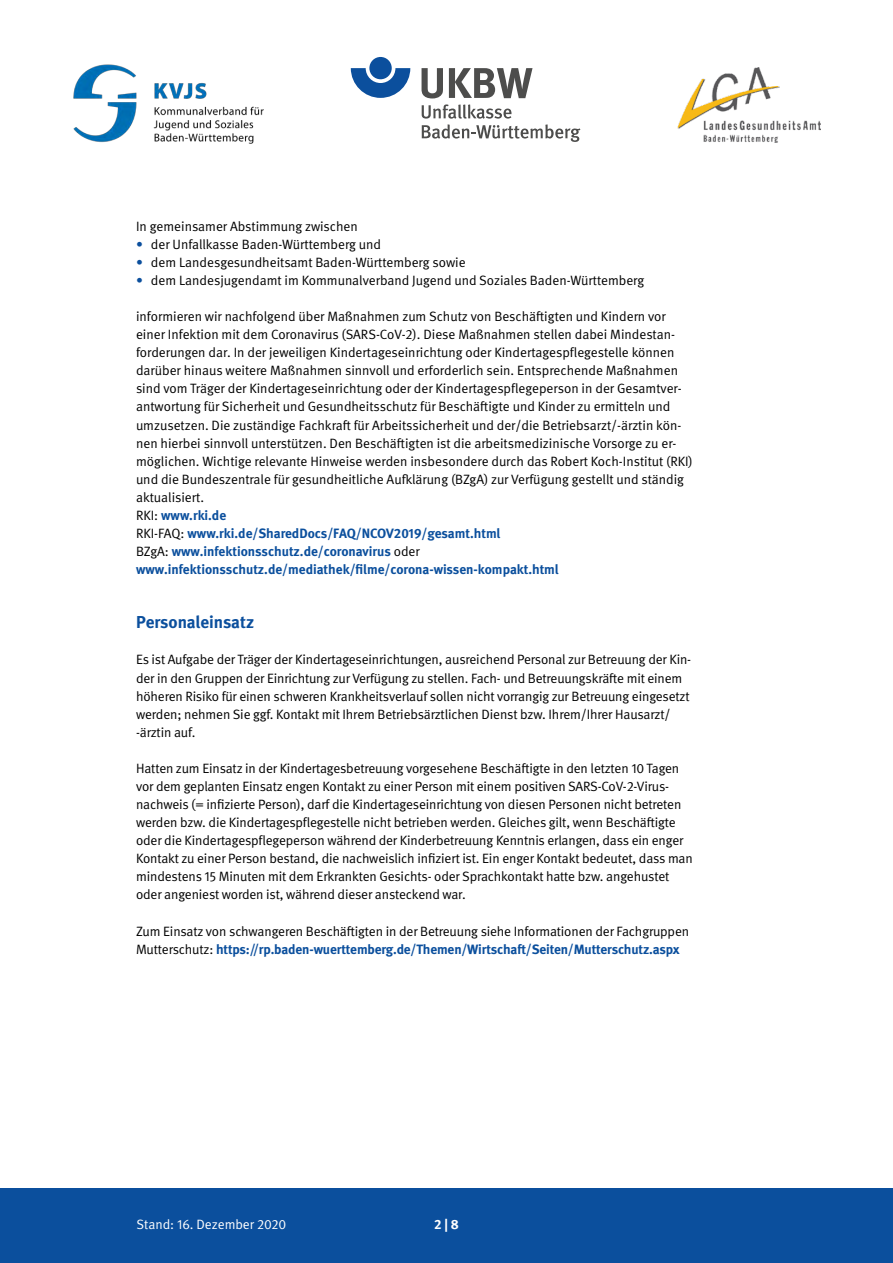
<style>
.page{position:relative;width:893px;height:1263px;background:#fff}
.page>*{position:absolute;margin:0;border:0;box-sizing:border-box;transform-origin:0 0}
.Fließtext{font:700 17.25px "DGUV Meta";color:#0b4f9d}
.Fließtext-2{font:13.5px/18px "DGUV Meta";letter-spacing:-.01em;color:#000}
.Fließtext-3{font:700 13.5px "DGUV Meta";color:#0b4f9d}
.Fließtext-4{font:13.5px "DGUV Meta";color:#fff}
.Fließtext-5{font:700 13.5px "DGUV Meta";color:#fff}
.s1{color:#0b4f9d}
.s2{font-weight:700;color:#0b4f9d}
.s3{font-weight:400;color:#000}
</style>
<div class="page">
<svg style="left:351px;top:68px;width:59px;height:30px"></svg>
<div style="left:369px;top:57px;width:23px;height:22px;background:#0b4f9d;border-radius:50%"></div>
<svg style="left:422px;top:68px;width:21px;height:30px"></svg>
<svg style="left:449px;top:68px;width:83px;height:30px"></svg>
<svg style="left:422px;top:104px;width:158px;height:38px"></svg>
<img style="left:73px;top:64px;width:191px;height:80px">
<img style="left:677px;top:67px;width:144px;height:76px">
<div style="left:0;top:1188px;width:893px;height:75px;background:#0b4f9d"></div>
<p class="Fließtext-2" style="left:136px;top:217px;width:223px">In gemeinsamer Abstimmung zwischen</p>
<p class="Fließtext-2" style="left:136px;top:235px;width:247px"><span class="s1">•</span> der Unfallkasse Baden-Württemberg und</p>
<p class="Fließtext-2" style="left:136px;top:253px;width:331px"><span class="s1">•</span> dem Landesgesundheitsamt Baden-Württemberg sowie</p>
<p class="Fließtext-2" style="left:136px;top:272px;width:510px"><span class="s1">•</span> dem Landesjugendamt im Kommunalverband Jugend und Soziales Baden-Württemberg</p>
<p class="Fließtext-2" style="left:136px;top:308px;width:558px">informieren wir nachfolgend über Maßnahmen zum Schutz von Beschäftigten und Kindern vor einer Infektion mit dem Coronavirus (SARS-CoV-2). Diese Maßnahmen stellen dabei Mindestan&shy;forderungen dar. In der jeweiligen Kindertageseinrichtung oder Kindertagespflegestelle können darüber hinaus weitere Maßnahmen sinnvoll und erforderlich sein. Entsprechende Maßnahmen sind vom Träger der Kindertageseinrichtung oder der Kindertagespflegeperson in der Gesamtver&shy;antwortung für Sicherheit und Gesundheitsschutz für Beschäftigte und Kinder zu ermitteln und umzusetzen. Die zuständige Fachkraft für Arbeitssicherheit und der/die Betriebsarzt/-ärztin kön&shy;nen hierbei sinnvoll unterstützen. Den Beschäftigten ist die arbeitsmedizinische Vorsorge zu er&shy;möglichen. Wichtige relevante Hinweise werden insbesondere durch das Robert Koch-Institut (RKI) und die Bundeszentrale für gesundheitliche Aufklärung (BZgA) zur Verfügung gestellt und ständig aktualisiert.<br>RKI: <span class="s2">www.rki.de</span></p>
<p class="Fließtext-3" style="left:136px;top:525px;width:366px"><span class="s3">RKI-FAQ:</span> www.rki.de/SharedDocs/FAQ/NCOV2019/gesamt.html</p>
<p class="Fließtext-3" style="left:136px;top:543px;width:285px"><span class="s3">BZgA:</span> www.infektionsschutz.de/coronavirus <span class="s3">oder</span></p>
<p class="Fließtext-3" style="left:136px;top:561px;width:424px">www.infektionsschutz.de/mediathek/filme/corona-wissen-kompakt.html</p>
<p class="Fließtext" style="left:136px;top:612px;width:120px">Personaleinsatz</p>
<p class="Fließtext-2" style="left:136px;top:651px;width:557px">Es ist Aufgabe der Träger der Kindertageseinrichtungen, ausreichend Personal zur Betreuung der Kin&shy;der in den Gruppen der Einrichtung zur Verfügung zu stellen. Fach- und Betreuungskräfte mit einem höheren Risiko für einen schweren Krankheitsverlauf sollen nicht vorrangig zur Betreuung eingesetzt werden; nehmen Sie ggf. Kontakt mit Ihrem Betriebsärztlichen Dienst bzw. Ihrem/Ihrer Hausarzt/ -ärztin auf.</p>
<p class="Fließtext-2" style="left:136px;top:759px;width:558px">Hatten zum Einsatz in der Kindertagesbetreuung vorgesehene Beschäftigte in den letzten 10 Tagen vor dem geplanten Einsatz engen Kontakt zu einer Person mit einem positiven SARS-CoV-2-Virus&shy;nachweis (= infizierte Person), darf die Kindertageseinrichtung von diesen Personen nicht betreten werden bzw. die Kindertagespflegestelle nicht betrieben werden. Gleiches gilt, wenn Beschäftigte oder die Kindertagespflegeperson während der Kinderbetreuung Kenntnis erlangen, dass ein enger Kontakt zu einer Person bestand, die nachweislich infiziert ist. Ein enger Kontakt bedeutet, dass man mindestens 15 Minuten mit dem Erkrankten Gesichts- oder Sprachkontakt hatte bzw. angehustet oder angeniest worden ist, während dieser ansteckend war.</p>
<p class="Fließtext-2" style="left:136px;top:922px;width:555px">Zum Einsatz von schwangeren Beschäftigten in der Betreuung siehe Informationen der Fachgruppen<br>Mutterschutz: <span class="s2">https://rp.baden-wuerttemberg.de/Themen/Wirtschaft/Seiten/Mutterschutz.aspx</span></p>
<p class="Fließtext-4" style="left:137px;top:1217px;width:151px">Stand: 16. Dezember 2020</p>
<p class="Fließtext-5" style="left:434px;top:1217px;width:26px">2 | 8</p>
</div>
